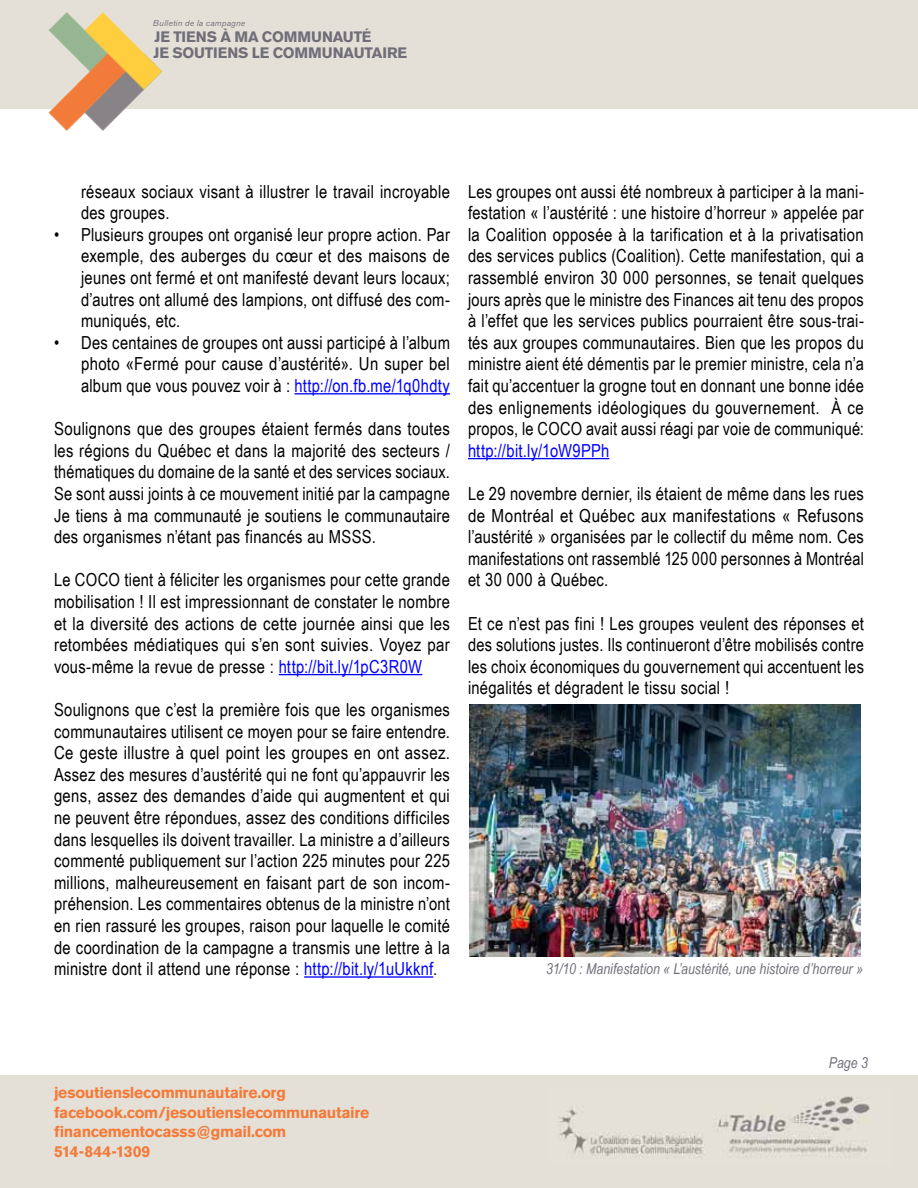
<style>
.page{position:relative;width:918px;height:1188px;background:#fff}
.page>*{position:absolute;margin:0;border:0;box-sizing:border-box;transform-origin:0 0}
.t1{font:18px/21.6px "Arial Narrow";letter-spacing:.015em;color:#000;text-align:justify}
.t2{font:18px "Arial Narrow";letter-spacing:.015em;color:#00f}
.t3{font:700 15.75px/19.5px "Akzidenz Grotesk BE";letter-spacing:-.02em;color:#f37b3a}
.t4{font:italic 15px "Arial Narrow";letter-spacing:.005em;color:#706f79}
.t5{font:700 15px/16.4px "Akzidenz Grotesk BE";letter-spacing:-.01em;color:#706f79}
.t6{font:italic 8.55px "Akzidenz Grotesk BE";letter-spacing:.025em;color:#706f79}
.s1{color:#00f}
</style>
<div class="page">
<div style="left:0;top:0;width:918px;height:109px;background:#e5e0d7"></div>
<div style="left:0;top:1075px;width:918px;height:113px;background:#e5e0d7"></div>
<img style="left:559px;top:1096px;width:311px;height:62px">
<img style="left:48px;top:12px;width:114px;height:119px">
<hr style="left:294px;top:393px;width:156px;height:1px;background:#00f">
<hr style="left:279px;top:674px;width:143px;height:1px;background:#00f">
<hr style="left:304px;top:976px;width:129px;height:2px;background:#00f">
<hr style="left:468px;top:458px;width:141px;height:1px;background:#00f">
<img style="left:469px;top:705px;width:391px;height:251px">
<p class="t6" style="left:153px;top:17px;width:94px">Bulletin de la campagne</p>
<p class="t5" style="left:153px;top:28px;width:255px">JE TIENS À MA COMMUNAUTÉ<br>JE SOUTIENS LE COMMUNAUTAIRE</p>
<p class="t1" style="left:81px;top:180px;width:370px">réseaux sociaux visant à illustrer le travail incroyable des groupes.</p>
<p class="t1" style="left:81px;top:223px;width:371px;text-indent:-27px">• Plusieurs groupes ont organisé leur propre action. Par exemple, des auberges du cœur et des maisons de jeunes ont fermé et ont manifesté devant leurs locaux; d’autres ont allumé des lampions, ont diffusé des com&shy;muniqués, etc.</p>
<p class="t1" style="left:81px;top:331px;width:370px;text-indent:-27px">• Des centaines de groupes ont aussi participé à l’album photo «Fermé pour cause d’austérité». Un super bel album que vous pouvez voir à : <span class="s1">http://on.fb.me/1q0hdty</span></p>
<p class="t1" style="left:54px;top:417px;width:398px">Soulignons que des groupes étaient fermés dans toutes les régions du Québec et dans la majorité des secteurs / thématiques du domaine de la santé et des services sociaux.<br>Se sont aussi joints à ce mouvement initié par la campagne Je tiens à ma communauté je soutiens le communautaire des organismes n’étant pas financés au MSSS.</p>
<p class="t1" style="left:54px;top:568px;width:397px">Le COCO tient à féliciter les organismes pour cette grande mobilisation ! Il est impressionnant de constater le nombre et la diversité des actions de cette journée ainsi que les retombées médiatiques qui s’en sont suivies. Voyez par vous-même la revue de presse : <span class="s1">http://bit.ly/1pC3R0W</span></p>
<p class="t1" style="left:54px;top:698px;width:397px">Soulignons que c’est la première fois que les organismes communautaires utilisent ce moyen pour se faire entendre.<br>Ce geste illustre à quel point les groupes en ont assez.<br>Assez des mesures d’austérité qui ne font qu’appauvrir les gens, assez des demandes d’aide qui augmentent et qui ne peuvent être répondues, assez des conditions difficiles dans lesquelles ils doivent travailler. La ministre a d’ailleurs commenté publiquement sur l’action 225 minutes pour 225 millions, malheureusement en faisant part de son incom&shy;préhension. Les commentaires obtenus de la ministre n’ont en rien rassuré les groupes, raison pour laquelle le comité de coordination de la campagne a transmis une lettre à la ministre dont il attend une réponse : <span class="s1">http://bit.ly/1uUkknf</span>.</p>
<p class="t1" style="left:468px;top:180px;width:398px">Les groupes ont aussi été nombreux à participer à la mani&shy;festation « l’austérité : une histoire d’horreur » appelée par la Coalition opposée à la tarification et à la privatisation des services publics (Coalition). Cette manifestation, qui a rassemblé environ 30 000 personnes, se tenait quelques jours après que le ministre des Finances ait tenu des propos à l’effet que les services publics pourraient être sous-trai&shy;tés aux groupes communautaires. Bien que les propos du ministre aient été démentis par le premier ministre, cela n’a fait qu’accentuer la grogne tout en donnant une bonne idée des enlignements idéologiques du gouvernement. À ce propos, le COCO avait aussi réagi par voie de communiqué:</p>
<p class="t2" style="left:468px;top:437px;width:143px">http://bit.ly/1oW9PPh</p>
<p class="t1" style="left:468px;top:482px;width:398px">Le 29 novembre dernier, ils étaient de même dans les rues de Montréal et Québec aux manifestations « Refusons l’austérité » organisées par le collectif du même nom. Ces manifestations ont rassemblé 125 000 personnes à Montréal et 30 000 à Québec.</p>
<p class="t1" style="left:468px;top:612px;width:398px">Et ce n’est pas fini ! Les groupes veulent des réponses et des solutions justes. Ils continueront d’être mobilisés contre les choix économiques du gouvernement qui accentuent les inégalités et dégradent le tissu social !</p>
<p class="t4" style="left:546px;top:958px;width:318px">31/10 : Manifestation « L’austérité, une histoire d’horreur »</p>
<p class="t3" style="left:54px;top:1083px;width:317px">jesoutienslecommunautaire.org facebook.com/jesoutienslecommunautaire financementocasss@gmail.com<br>514-844-1309</p>
<p class="t4" style="left:829px;top:1052px;width:41px">Page 3</p>
</div>
